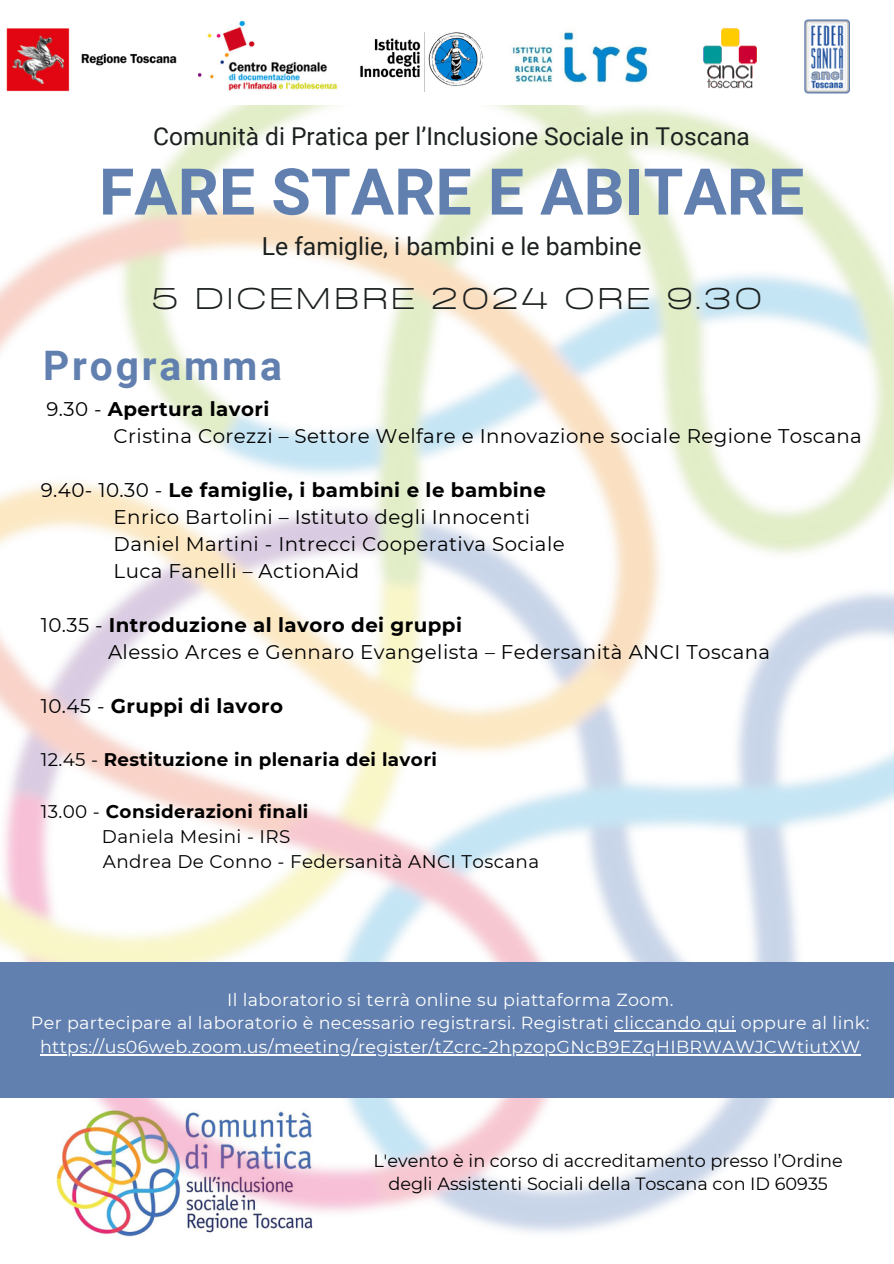
<style>
.page{position:relative;width:894px;height:1264px;background:#fff}
.page>*{position:absolute;margin:0;border:0;box-sizing:border-box;transform-origin:0 0}
.t1{font:700 64.5px "Roboto";color:#6180af}
.t2{font:700 40.65px "Roboto";letter-spacing:.07em;color:#6180af}
.t3{font:34.95px "BD Sans";color:#1c2120}
.t4{font:24.75px "Roboto";color:#1c2120}
.t5{font:24.45px "Roboto";color:#1c2120}
.t6{font:19.8px/27px "Montserrat";letter-spacing:.02em;color:#000}
.t7{font:700 19.8px "Montserrat";letter-spacing:.02em;color:#000}
.t8{font:18.3px/24.8px "Montserrat";letter-spacing:.02em;color:#000}
.t9{font:700 18.3px "Montserrat";letter-spacing:.02em;color:#000}
.t10{font:17.7px/23.5px "Montserrat";color:#000;text-align:center}
.t11{font:17.55px "Montserrat";letter-spacing:.02em;color:#fff}
.s1{font-weight:700}
.s2{font-weight:400}
</style>
<div class="page">
<img style="left:0;top:105px;width:893px;height:1132px">
<img style="left:804px;top:20px;width:45px;height:74px">
<img style="left:703px;top:28px;width:54px;height:61px">
<img style="left:511px;top:32px;width:137px;height:51px">
<img style="left:0;top:28px;width:182px;height:85px">
<img style="left:198px;top:22px;width:140px;height:69px">
<img style="left:360px;top:32px;width:123px;height:60px">
<div style="left:0;top:962px;width:893px;height:135px;background:#6180af"></div>
<hr style="left:614px;top:1030px;width:121px;height:1px;background:#fff">
<hr style="left:40px;top:1054px;width:820px;height:1px;background:#fff">
<p class="t5" style="left:153px;top:122px;width:598px">Comunità di Pratica per l’Inclusione Sociale in Toscana</p>
<h5 class="t1" style="left:99px;top:155px;width:706px">FARE STARE E ABITARE</h5>
<p class="t4" style="left:262px;top:232px;width:381px">Le famiglie, i bambini e le bambine</p>
<h5 class="t3" style="left:150px;top:272px;width:614px">5 DICEMBRE 2024 ORE 9.30</h5>
<h5 class="t2" style="left:43px;top:342px;width:240px">Programma</h5>
<h4 class="t6" style="left:114px;top:395px;width:749px;text-indent:-67px">9.30 - <span class="s1">Apertura lavori<br></span>Cristina Corezzi – Settore Welfare e Innovazione sociale Regione Toscana</h4>
<h1 class="t7" style="left:41px;top:478px;width:506px"><span class="s2">9.40- 10.30 -</span> Le famiglie, i bambini e le bambine</h1>
<h4 class="t6" style="left:114px;top:503px;width:418px">Enrico Bartolini – Istituto degli Innocenti</h4>
<h3 class="t6" style="left:114px;top:530px;width:452px">Daniel Martini - Intrecci Cooperativa Sociale<br>Luca Fanelli – ActionAid</h3>
<h2 class="t6" style="left:108px;top:611px;width:663px;text-indent:-67px">10.35 - <span class="s1">Introduzione al lavoro dei gruppi<br></span>Alessio Arces e Gennaro Evangelista – Federsanità ANCI Toscana</h2>
<h5 class="t7" style="left:41px;top:694px;width:244px"><span class="s2">10.45 -</span> Gruppi di lavoro</h5>
<h5 class="t9" style="left:41px;top:748px;width:398px"><span class="s2">12.45 -</span> Restituzione in plenaria dei lavori</h5>
<p class="t8" style="left:102px;top:799px;width:438px;text-indent:-61px">13.00 - <span class="s1">Considerazioni finali<br></span>Daniela Mesini - IRS<br>Andrea De Conno - Federsanità ANCI Toscana</p>
<h5 class="t11" style="left:227px;top:988px;width:447px">Il laboratorio si terrà online su piattaforma Zoom.</h5>
<h5 class="t11" style="left:31px;top:1012px;width:839px">Per partecipare al laboratorio è necessario registrarsi. Registrati cliccando qui oppure al link:</h5>
<p class="t11" style="left:40px;top:1036px;width:821px">https://us06web.zoom.us/meeting/register/tZcrc-2hpzopGNcB9EZqHIBRWAWJCWtiutXW</p>
<p class="t10" style="left:373px;top:1148px;width:470px">L'evento è in corso di accreditamento presso l’Ordine degli Assistenti Sociali della Toscana con ID 60935</p>
</div>
